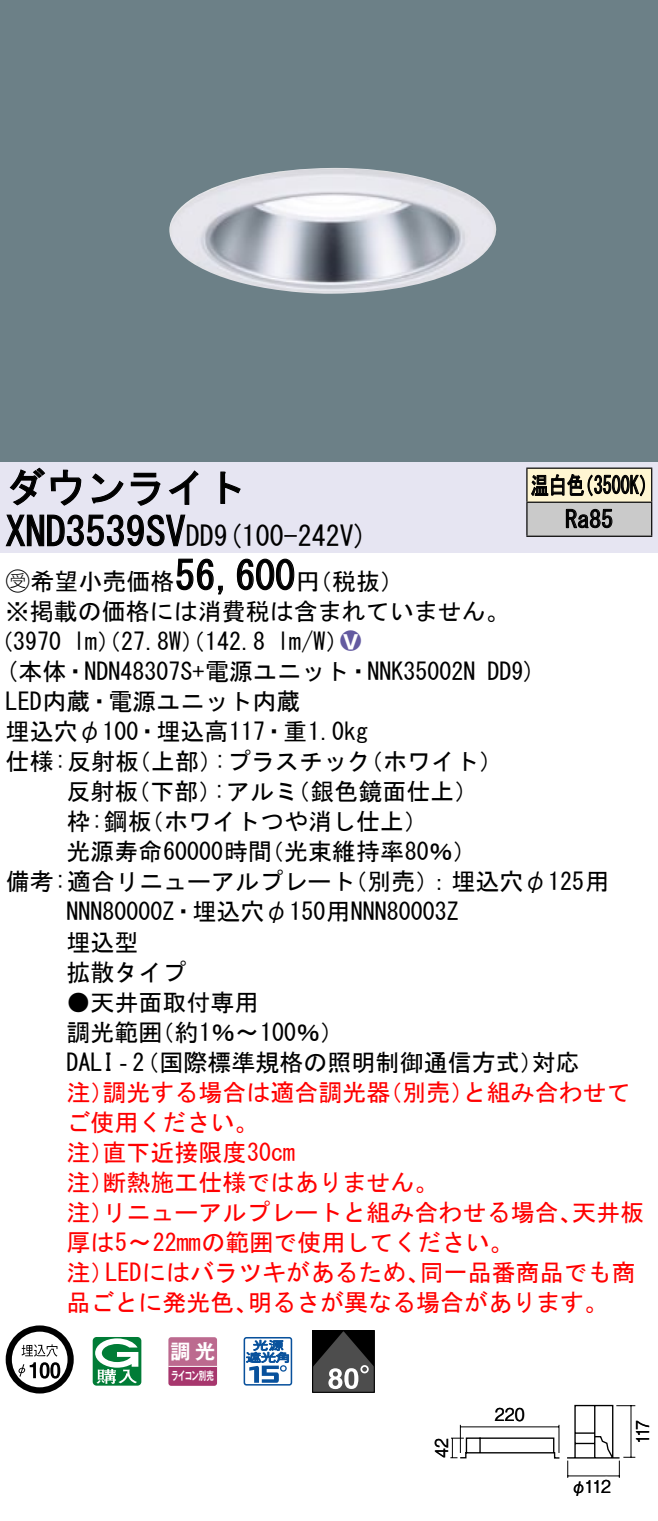
<style>
.page{position:relative;width:658px;height:1521px;background:#fff}
.page>*{position:absolute;margin:0;border:0;box-sizing:border-box;transform-origin:0 0}
.t1{font:40px "MS Gothic";color:#000}
.t2{font:28px "MS Gothic";color:#000}
.t3{font:24px/30px "MS Gothic";color:#000}
.t4{font:24px/30px "MS Gothic";color:#f00}
.t5{font:24px/34px "MS Gothic";color:#000;scale:.75 1}
.t6{font:24px "Ford Classification 1";color:#635aa0}
.t7{font:20px "Gothic MB101 Pro De Bold 90 pv RKSJ H";color:#fff}
.t8{font:17.6px "Gothic BBB Pro Medium 90 pv RKSJ H";letter-spacing:-.095em;color:#000;scale:.9 1}
.t9{font:11.6px "Gothic MB101 Pro De Bold 90 pv RKSJ H";letter-spacing:-.05em;color:#fff;scale:.65 1}
.s1{font-size:28px}
.s2{font-family:"Ford Classification 1"}
.s3{color:#fff}
</style>
<div class="page">
<div style="left:0;top:0;width:658px;height:462px;background:#6c8087"></div>
<img style="left:169px;top:168px;width:328px;height:126px">
<div style="left:0;top:462px;width:658px;height:90px;background:#e6e5f2"></div>
<svg style="left:9px;top:467px;width:73px;height:39px"></svg>
<svg style="left:91px;top:473px;width:33px;height:30px"></svg>
<svg style="left:130px;top:472px;width:30px;height:34px"></svg>
<svg style="left:168px;top:470px;width:30px;height:35px"></svg>
<svg style="left:220px;top:471px;width:21px;height:33px"></svg>
<svg style="left:5px;top:514px;width:181px;height:32px"></svg>
<svg style="left:176px;top:558px;width:47px;height:37px"></svg>
<svg style="left:236px;top:558px;width:59px;height:32px"></svg>
<svg style="left:6px;top:1325px;width:68px;height:68px"></svg>
<svg style="left:40px;top:1361px;width:10px;height:17px"></svg>
<svg style="left:50px;top:1361px;width:10px;height:17px"></svg>
<svg style="left:93px;top:1337px;width:48px;height:48px"></svg>
<svg style="left:168px;top:1337px;width:49px;height:48px;background:#b65b85"></svg>
<hr style="left:168px;top:1365px;width:49px;height:1px;background:#fff">
<svg style="left:243px;top:1337px;width:49px;height:48px"></svg>
<div style="left:312px;top:1329px;width:62px;height:63px;border:1px solid #000"></div>
<svg style="left:312px;top:1330px;width:62px;height:61px;background:#464646"></svg>
<div style="left:527px;top:468px;width:124px;height:34px;background:#fff6d2"></div>
<div style="left:527px;top:502px;width:124px;height:34px;background:#cacaca"></div>
<hr style="left:526px;top:467px;width:126px;height:2px;background:#000">
<hr style="left:526px;top:468px;width:1px;height:33px;background:#000">
<hr style="left:651px;top:468px;width:1px;height:33px;background:#000">
<hr style="left:526px;top:501px;width:126px;height:2px;background:#000">
<hr style="left:526px;top:502px;width:1px;height:33px;background:#000">
<hr style="left:651px;top:502px;width:1px;height:33px;background:#000">
<hr style="left:526px;top:535px;width:126px;height:2px;background:#000">
<svg style="left:531px;top:474px;width:114px;height:23px"></svg>
<svg style="left:565px;top:508px;width:47px;height:20px"></svg>
<svg style="left:450px;top:1404px;width:185px;height:74px"></svg>
<h1 class="t1" style="left:6px;top:467px;width:242px">ダウンライト</h1>
<p class="t2" style="left:214px;top:522px;width:155px">(9 100-242 (V</p>
<h1 class="t1" style="left:6px;top:511px;width:210px">XND3539SV<span class="s1">DD</span></h1>
<h1 class="t1" style="left:175px;top:555px;width:121px">56,600</h1>
<p class="t3" style="left:6px;top:566px;width:505px"><span class="s2">B</span>希望小売価格<br>※掲載の価格には消費税は含まれていません。</p>
<p class="t6" style="left:340px;top:629px;width:22px">2<span class="s3">8</span></p>
<p class="t3" style="left:296px;top:566px;width:109px">（円税抜(</p>
<p class="t3" style="left:277px;top:626px;width:73px">l m (W/</p>
<p class="t3" style="left:-11px;top:626px;width:74px">（3970</p>
<p class="t3" style="left:73px;top:626px;width:193px">lm）（27.8 ）（W 142.8</p>
<p class="t5" style="left:565px;top:468px;width:65px;text-indent:-34px">温白色<br>Ra85</p>
<p class="t5" style="left:575px;top:468px;width:109px">（3500 (K</p>
<p class="t3" style="left:6px;top:656px;width:471px">(本体・NDN48307 +S 電源ユニット・NNK35002N</p>
<p class="t3" style="left:6px;top:686px;width:296px">LED内蔵・電源ユニット内蔵</p>
<p class="t3" style="left:6px;top:716px;width:364px">埋込穴φ100・埋込高117・重1.0kg</p>
<p class="t3" style="left:359px;top:746px;width:145px">（ホワイト(</p>
<p class="t3" style="left:487px;top:656px;width:50px">DD (9</p>
<p class="t3" style="left:214px;top:746px;width:158px">:プラスチック</p>
<p class="t3" style="left:6px;top:746px;width:135px">仕様:反射板</p>
<p class="t3" style="left:127px;top:746px;width:97px">（上部）</p>
<p class="t3" style="left:66px;top:776px;width:73px">反射板</p>
<p class="t3" style="left:126px;top:776px;width:97px">（下部）</p>
<p class="t3" style="left:213px;top:776px;width:86px">:アルミ</p>
<p class="t3" style="left:286px;top:776px;width:193px">（銀色鏡面仕上(</p>
<p class="t3" style="left:66px;top:806px;width:87px">枠:鋼板</p>
<p class="t3" style="left:140px;top:806px;width:289px">（ホワイトつや消し仕上(</p>
<p class="t3" style="left:66px;top:836px;width:207px">光源寿命60000時間</p>
<p class="t3" style="left:260px;top:836px;width:218px">（光束維持率80％(</p>
<p class="t3" style="left:66px;top:866px;width:394px;text-indent:-61px">備考:適合リニューアルプレート<br>NNN80000 ・Z 埋込穴φ150用NNN80003Z埋込型<br>拡散タイプ</p>
<p class="t3" style="left:150px;top:986px;width:195px;text-indent:-84px">●天井面取付専用<br>（約1％〜100％(</p>
<p class="t3" style="left:343px;top:866px;width:267px">（別売：）埋込穴φ125用</p>
<p class="t3" style="left:66px;top:1016px;width:97px">調光範囲</p>
<p class="t3" style="left:66px;top:1046px;width:478px">DALI‐（2 国際標準規格の照明制御通信方式）</p>
<p class="t4" style="left:462px;top:1076px;width:169px">と組み合わせて</p>
<p class="t3" style="left:531px;top:1046px;width:49px">対応</p>
<p class="t4" style="left:102px;top:1076px;width:289px">調光する場合は適合調光器</p>
<p class="t4" style="left:378px;top:1076px;width:97px">（別売）</p>
<p class="t4" style="left:66px;top:1076px;width:49px">注）</p>
<p class="t4" style="left:66px;top:1106px;width:193px">ご使用ください。</p>
<p class="t4" style="left:102px;top:1136px;width:194px">直下近接限度30cm</p>
<p class="t4" style="left:102px;top:1136px;width:337px;text-indent:-36px">注）<br>断熱施工仕様ではありません。</p>
<p class="t4" style="left:66px;top:1166px;width:49px">注）</p>
<p class="t4" style="left:102px;top:1196px;width:481px">リニューアルプレートと組み合わせる場合、</p>
<p class="t4" style="left:572px;top:1196px;width:73px">天井板</p>
<p class="t4" style="left:66px;top:1196px;width:49px">注）</p>
<p class="t4" style="left:66px;top:1226px;width:448px">厚は〜5 22mmの範囲で使用してください。</p>
<p class="t4" style="left:420px;top:1256px;width:217px">同一品番商品でも商</p>
<p class="t4" style="left:105px;top:1256px;width:326px">LEDにはバラツキがあるため、</p>
<p class="t4" style="left:66px;top:1256px;width:49px">注）</p>
<p class="t4" style="left:66px;top:1286px;width:193px">品ごとに発光色、</p>
<p class="t4" style="left:248px;top:1286px;width:362px">明るさが異なる場合があります。</p>
<p class="t7" style="left:171px;top:1334px;width:46px">調光</p>
<p class="t9" style="left:171px;top:1365px;width:67px">ライコン別売</p>
<p class="t8" style="left:427px;top:1457px;width:24px;rotate:-90deg">42</p>
<p class="t8" style="left:494px;top:1399px;width:35px">220</p>
<p class="t8" style="left:570px;top:1471px;width:46px">φ112</p>
<p class="t8" style="left:628px;top:1443px;width:29px;rotate:-90deg">117</p>
</div>
